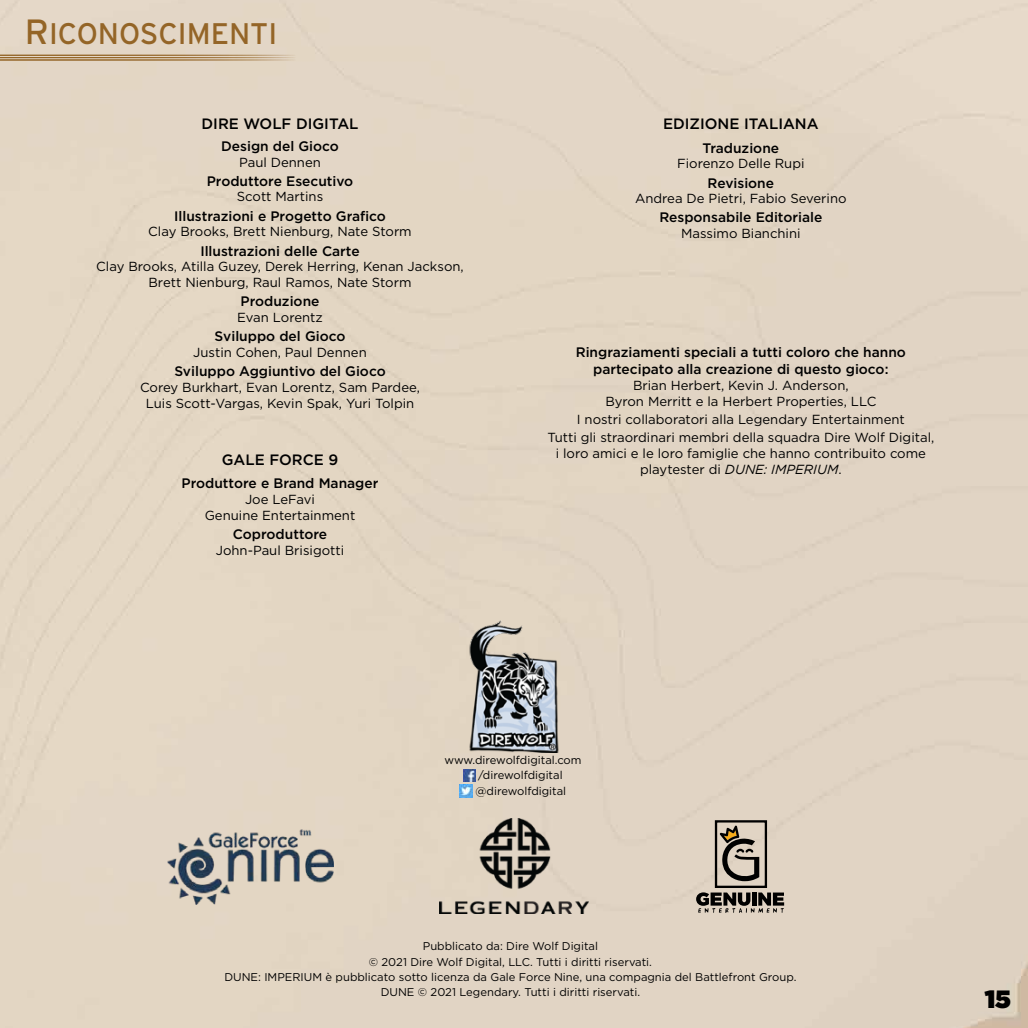
<style>
.page{position:relative;width:1028px;height:1028px;background:#e3d6c4}
.page>*{position:absolute;margin:0;border:0;box-sizing:border-box;transform-origin:0 0}
.t1{font:29.75px "Interstate Regular SC850";color:#946527}
.t2{font:900 25px "Gotham";color:#000}
.t3{font:500 15px "Gotham";color:#000}
.t4{font:500 13.75px/16.5px "Gotham";color:#000;text-align:center}
.t5{font:13.12px/15.8px "Gotham";color:#000;text-align:center}
.t6{font:11.25px/15.2px "Gotham";color:#000;text-align:center}
.s1{font-size:35px}
.s2{font-style:italic}
</style>
<div class="page">
<hr style="left:0;top:60px;width:295px;height:1px;background:#946527">
<hr style="left:0;top:55px;width:295px;height:1px;background:#946527">
<hr style="left:0;top:57px;width:295px;height:1px;background:#946527">
<svg style="left:460px;top:769px;width:16px;height:28px"></svg>
<img style="left:167px;top:829px;width:166px;height:75px">
<img style="left:439px;top:819px;width:149px;height:95px">
<img style="left:466px;top:620px;width:95px;height:132px">
<svg style="left:719px;top:825px;width:40px;height:56px;background:#978d80"></svg>
<div style="left:715px;top:820px;width:52px;height:68px;border:2px solid #000"></div>
<svg style="left:696px;top:892px;width:88px;height:21px;background:#716a62"></svg>
<h1 class="t1" style="left:25px;top:17px;width:254px"><span class="s1">R</span> ICONOSCIMENTI</h1>
<p class="t3" style="left:201px;top:114px;width:158px">DIRE WOLF DIGITAL</p>
<p class="t4" style="left:221px;top:137px;width:119px">Design del Gioco</p>
<p class="t5" style="left:239px;top:154px;width:83px">Paul Dennen</p>
<p class="t4" style="left:207px;top:172px;width:148px">Produttore Esecutivo</p>
<p class="t5" style="left:237px;top:189px;width:88px">Scott Martins</p>
<p class="t4" style="left:174px;top:207px;width:213px">Illustrazioni e Progetto Grafico</p>
<p class="t5" style="left:148px;top:224px;width:265px">Clay Brooks, Brett Nienburg, Nate Storm</p>
<p class="t4" style="left:200px;top:242px;width:161px">Illustrazioni delle Carte</p>
<p class="t5" style="left:96px;top:258px;width:369px">Clay Brooks, Atilla Guzey, Derek Herring, Kenan Jackson,<br>Brett Nienburg, Raul Ramos, Nate Storm</p>
<p class="t4" style="left:240px;top:293px;width:80px">Produzione</p>
<p class="t5" style="left:237px;top:309px;width:87px">Evan Lorentz</p>
<p class="t4" style="left:215px;top:328px;width:132px">Sviluppo del Gioco</p>
<p class="t5" style="left:193px;top:344px;width:175px">Justin Cohen, Paul Dennen</p>
<p class="t4" style="left:174px;top:363px;width:213px">Sviluppo Aggiuntivo del Gioco</p>
<p class="t5" style="left:140px;top:379px;width:281px">Corey Burkhart, Evan Lorentz, Sam Pardee,<br>Luis Scott-Vargas, Kevin Spak, Yuri Tolpin</p>
<p class="t3" style="left:222px;top:449px;width:118px">GALE FORCE 9</p>
<p class="t4" style="left:181px;top:475px;width:198px">Produttore e Brand Manager</p>
<p class="t5" style="left:205px;top:491px;width:152px">Joe LeFavi<br>Genuine Entertainment</p>
<p class="t4" style="left:233px;top:525px;width:96px">Coproduttore</p>
<p class="t5" style="left:216px;top:542px;width:130px">John-Paul Brisigotti</p>
<p class="t3" style="left:663px;top:114px;width:157px">EDIZIONE ITALIANA</p>
<p class="t4" style="left:702px;top:139px;width:78px">Traduzione</p>
<p class="t5" style="left:677px;top:155px;width:129px">Fiorenzo Delle Rupi</p>
<p class="t4" style="left:707px;top:174px;width:68px">Revisione</p>
<p class="t5" style="left:635px;top:190px;width:213px">Andrea De Pietri, Fabio Severino</p>
<p class="t4" style="left:659px;top:209px;width:164px">Responsabile Editoriale</p>
<p class="t5" style="left:681px;top:225px;width:121px">Massimo Bianchini</p>
<p class="t4" style="left:576px;top:344px;width:332px">Ringraziamenti speciali a tutti coloro che hanno partecipato alla creazione di questo gioco:</p>
<p class="t5" style="left:605px;top:377px;width:272px">Brian Herbert, Kevin J. Anderson,<br>Byron Merritt e la Herbert Properties, LLC</p>
<p class="t5" style="left:547px;top:410px;width:388px;line-height:18.4px">I nostri collaboratori alla Legendary Entertainment<br>Tutti gli straordinari membri della squadra Dire Wolf Digital,</p>
<p class="t5" style="left:555px;top:445px;width:372px">i loro amici e le loro famiglie che hanno contribuito come playtester di <span class="s2">DUNE: IMPERIUM</span>.</p>
<p class="t6" style="left:475px;top:752px;width:107px;text-align:left;text-indent:-31px">www.direwolfdigital.com /direwolfdigital @direwolfdigital</p>
<p class="t6" style="left:224px;top:938px;width:573px">Pubblicato da: Dire Wolf Digital<br>© 2021 Dire Wolf Digital, LLC. Tutti i diritti riservati.<br>DUNE: IMPERIUM è pubblicato sotto licenza da Gale Force Nine, una compagnia del Battlefront Group.<br>DUNE © 2021 Legendary. Tutti i diritti riservati.</p>
<h2 class="t2" style="left:984px;top:980px;width:28px">15</h2>
</div>
